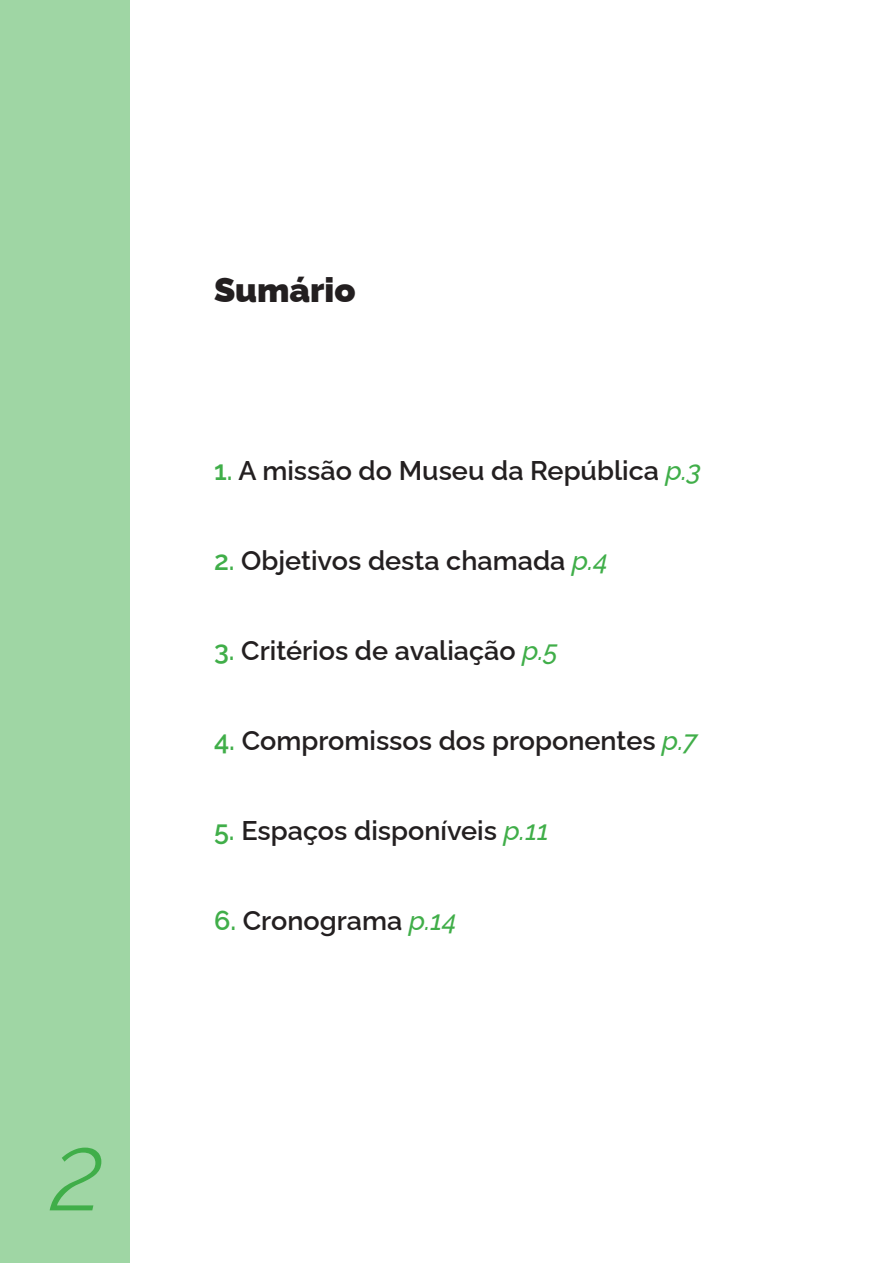
<style>
.page{position:relative;width:893px;height:1263px;background:#fff}
.page>*{position:absolute;margin:0;border:0;box-sizing:border-box;transform-origin:0 0}
.t1{font:italic 300 108px "Raleway";color:#40ae49}
.t2{font:900 34.5px "Raleway";color:#231f20}
.corpo{font:600 27px "Raleway";color:#231f20}
.s1{color:#40ae49}
.s2{font-weight:500;font-style:italic;color:#40ae49}
</style>
<div class="page">
<div style="left:0;top:0;width:130px;height:1263px;background:#9fd6a4"></div>
<h1 class="t1" style="left:51px;top:1086px;width:55px">2</h1>
<p class="t2" style="left:214px;top:263px;width:143px">Sumário</p>
<p class="corpo" style="left:214px;top:449px;width:489px"><span class="s1">1.</span> A missão do Museu da República <span class="s2">p.3</span></p>
<p class="corpo" style="left:214px;top:539px;width:396px"><span class="s1">2.</span> Objetivos desta chamada <span class="s2">p.4</span></p>
<p class="corpo" style="left:214px;top:629px;width:346px"><span class="s1">3.</span> Critérios de avaliação <span class="s2">p.5</span></p>
<p class="corpo" style="left:214px;top:719px;width:485px"><span class="s1">4.</span> Compromissos dos proponentes <span class="s2">p.7</span></p>
<p class="corpo" style="left:214px;top:809px;width:336px"><span class="s1">5.</span> Espaços disponíveis <span class="s2">p.11</span></p>
<p class="corpo" style="left:214px;top:899px;width:244px"><span class="s1">6.</span> Cronograma <span class="s2">p.14</span></p>
</div>
